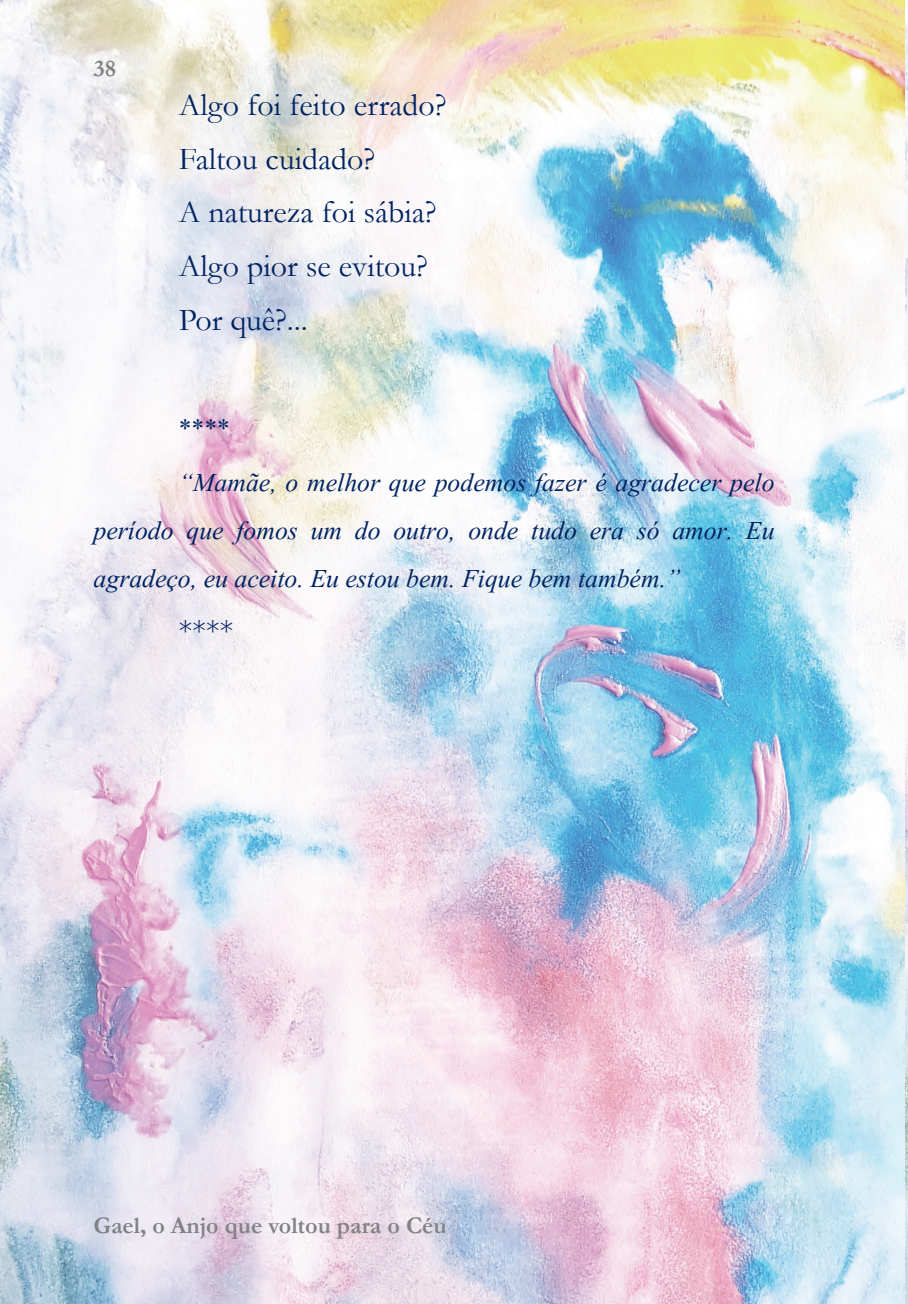
<style>
.page{position:relative;width:908px;height:1304px;background:#fff}
.page>*{position:absolute;margin:0;border:0;box-sizing:border-box;transform-origin:0 0}
.t1{font:italic 32px/48px "Aparajita";color:#002361;text-align:justify}
.t2{font:32px/53.6px "Garamond";color:#002361}
.t3{font:32px "Aparajita";color:#002361}
.t4{font:700 24px "Garamond";color:#808285}
</style>
<div class="page">
<img style="left:0;top:0;width:907px;height:1304px">
<svg style="left:904px;top:1300px;width:4px;height:4px"></svg>
<p class="t4" style="left:93px;top:52px;width:24px">38</p>
<p class="t2" style="left:179px;top:77px;width:269px">Algo foi feito errado?<br>Faltou cuidado?<br>A natureza foi sábia?<br>Algo pior se evitou?<br>Por quê?...</p>
<p class="t3" style="left:179px;top:413px;width:53px">****</p>
<p class="t1" style="left:93px;top:461px;width:682px;text-indent:85px">“Mamãe, o melhor que podemos fazer é agradecer pelo período que fomos um do outro, onde tudo era só amor. Eu agradeço, eu aceito. Eu estou bem. Fique bem também.”</p>
<p class="t2" style="left:179px;top:603px;width:56px">****</p>
<p class="t4" style="left:93px;top:1209px;width:354px">Gael, o Anjo que voltou para o Céu</p>
</div>
